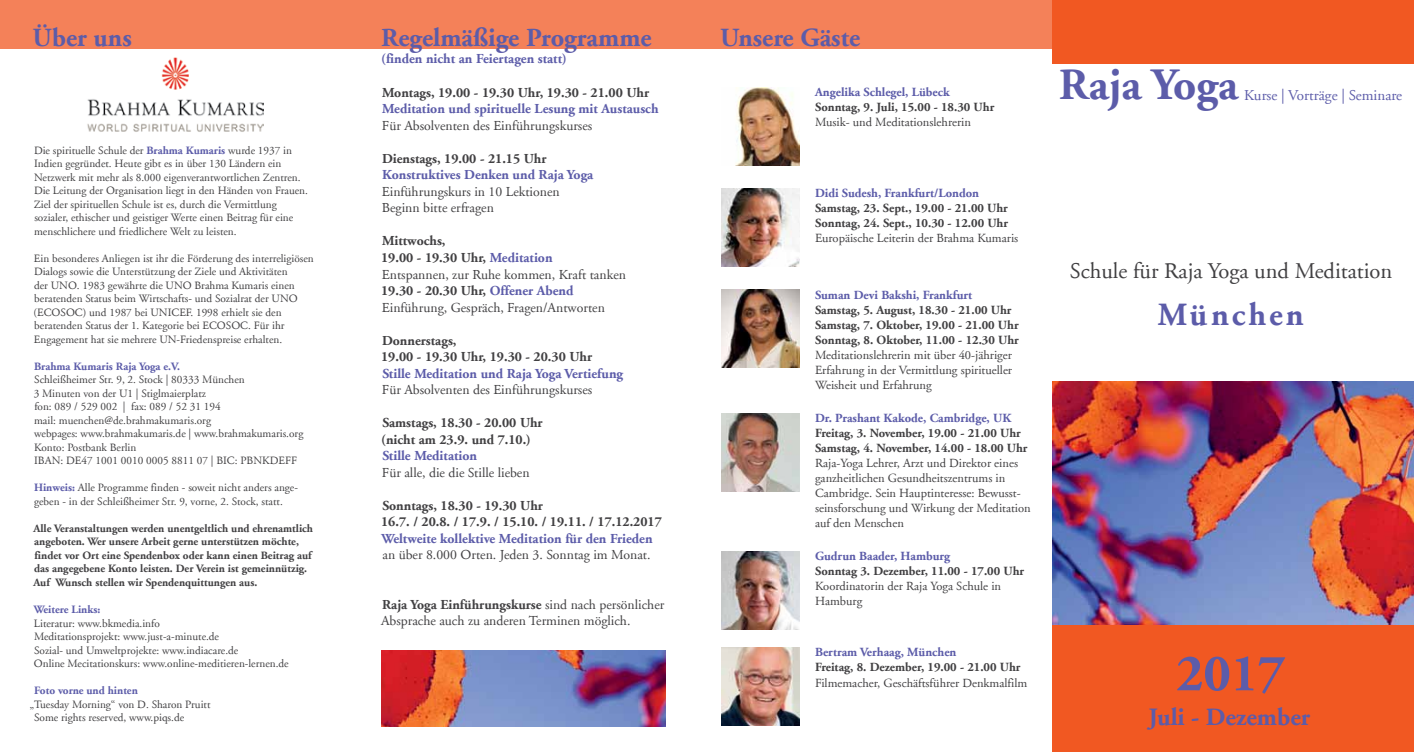
<style>
.page{position:relative;width:1414px;height:752px;background:#fff}
.page>*{position:absolute;margin:0;border:0;box-sizing:border-box;transform-origin:0 0}
.t1{font:700 52.5px "Adobe Garamond LT";color:#5c5ca9}
.t2{font:700 45px "Adobe Garamond LT";color:#5c5ca9}
.t3{font:700 32.5px "Adobe Garamond LT";letter-spacing:.09em;color:#5c5ca9}
.t4{font:700 26.25px "Adobe Garamond LT";color:#5c5ca9}
.t5{font:700 25px "Adobe Garamond LT";color:#5c5ca9}
.t6{font:22.5px "Adobe Garamond LT";color:#414042}
.t7{font:15px "Adobe Garamond LT";color:#5c5ca9}
.t8{font:13.75px/16.5px "Adobe Garamond LT";color:#414042}
.t9{font:700 13.75px/16.5px "Adobe Garamond LT";color:#414042}
.t10{font:700 13.75px "Adobe Garamond LT";color:#5c5ca9}
.t11{font:12.5px/15px "Adobe Garamond LT";color:#414042}
.t12{font:700 12.5px/15px "Adobe Garamond LT";color:#414042}
.t13{font:700 12.5px "Adobe Garamond LT";color:#5c5ca9}
.t14{font:11.25px/13.5px "Adobe Garamond LT";color:#414042}
.t15{font:700 11.25px/13.5px "Adobe Garamond LT";color:#414042}
.t16{font:700 11.25px "Adobe Garamond LT";color:#5c5ca9}
.s1{font-weight:700;color:#5c5ca9}
.s2{font-weight:700}
</style>
<div class="page">
<div style="left:0;top:0;width:1055px;height:49px;background:#f48159"></div>
<div style="left:1052px;top:0;width:362px;height:64px;background:#f15822"></div>
<img style="left:87px;top:58px;width:177px;height:74px">
<img style="left:721px;top:413px;width:78px;height:78px">
<img style="left:721px;top:290px;width:78px;height:78px">
<img style="left:735px;top:87px;width:64px;height:78px">
<img style="left:382px;top:650px;width:283px;height:75px">
<div style="left:1052px;top:624px;width:362px;height:127px;background:#f15822"></div>
<img style="left:721px;top:188px;width:78px;height:78px">
<img style="left:1052px;top:382px;width:362px;height:242px">
<img style="left:721px;top:551px;width:78px;height:78px">
<img style="left:721px;top:647px;width:78px;height:78px">
<h3 class="t4" style="left:33px;top:23px;width:101px">Über uns</h3>
<p class="t14" style="left:34px;top:143px;width:276px">Die spirituelle Schule der <span class="s1">Brahma Kumaris</span> wurde 1937 in Indien gegründet. Heute gibt es in über 130 Ländern ein Netzwerk mit mehr als 8.000 eigenverantwortlichen Zentren.<br>Die Leitung der Organisation liegt in den Händen von Frauen.<br>Ziel der spirituellen Schule ist es, durch die Vermittlung sozialer, ethischer und geistiger Werte einen Beitrag für eine menschlichere und friedlichere Welt zu leisten.</p>
<p class="t14" style="left:34px;top:251px;width:282px">Ein besonderes Anliegen ist ihr die Förderung des interreligiösen Dialogs sowie die Unterstützung der Ziele und Aktivitäten<br>der UNO. 1983 gewährte die UNO Brahma Kumaris einen beratenden Status beim Wirtschafts- und Sozialrat der UNO (ECOSOC) und 1987 bei UNICEF. 1998 erhielt sie den beratenden Status der 1. Kategorie bei ECOSOC. Für ihr Engagement hat sie mehrere UN-Friedenspreise erhalten.</p>
<p class="t16" style="left:34px;top:360px;width:147px">Brahma Kumaris Raja Yoga e.V.</p>
<p class="t14" style="left:34px;top:373px;width:271px">Schleißheimer Str. 9, 2. Stock | 80333 München<br>3 Minuten von der U1 | Stiglmaierplatz<br>fon: 089 / 529 002 | fax: 089 / 52 31 194<br>mail: muenchen@de.brahmakumaris.org<br>webpages: www.brahmakumaris.de | www.brahmakumaris.org Konto: Postbank Berlin<br>IBAN: DE47 1001 0010 0005 8811 07 | BIC: PBNKDEFF</p>
<p class="t14" style="left:34px;top:481px;width:265px"><span class="s1">Hinweis:</span> Alle Programme finden - soweit nicht anders ange&shy;geben - in der Schleißheimer Str. 9, vorne, 2. Stock, statt.</p>
<p class="t15" style="left:33px;top:521px;width:281px">Alle Veranstaltungen werden unentgeltlich und ehrenamtlich angeboten. Wer unsere Arbeit gerne unterstützen möchte, findet vor Ort eine Spendenbox oder kann einen Beitrag auf das angegebene Konto leisten. Der Verein ist gemeinnützig.<br>Auf Wunsch stellen wir Spendenquittungen aus.</p>
<p class="t16" style="left:34px;top:603px;width:68px">Weitere Links:</p>
<p class="t14" style="left:34px;top:616px;width:256px">Literatur: www.bkmedia.info<br>Meditationsprojekt: www.just-a-minute.de<br>Sozial- und Umweltprojekte: www.indiacare.de<br>Online Mecitationskurs: www.online-meditieren-lernen.de</p>
<p class="t16" style="left:34px;top:684px;width:105px">Foto vorne und hinten</p>
<p class="t14" style="left:34px;top:697px;width:178px;text-indent:-4px">„Tuesday Morning“ von D. Sharon Pruitt<br>Some rights reserved, www.piqs.de</p>
<h3 class="t4" style="left:381px;top:23px;width:272px">Regelmäßige Programme</h3>
<p class="t10" style="left:381px;top:51px;width:187px">(finden nicht an Feiertagen statt)</p>
<p class="t9" style="left:382px;top:84px;width:268px">Montags, 19.00 - 19.30 Uhr, 19.30 - 21.00 Uhr</p>
<p class="t10" style="left:382px;top:101px;width:278px">Meditation und spirituelle Lesung mit Austausch</p>
<p class="t8" style="left:382px;top:117px;width:212px">Für Absolventen des Einführungskurses</p>
<p class="t9" style="left:382px;top:150px;width:166px">Dienstags, 19.00 - 21.15 Uhr</p>
<p class="t10" style="left:382px;top:167px;width:213px">Konstruktives Denken und Raja Yoga</p>
<p class="t8" style="left:382px;top:183px;width:179px">Einführungskurs in 10 Lektionen<br>Beginn bitte erfragen</p>
<p class="t8" style="left:381px;top:233px;width:246px"><span class="s2">Mittwochs,<br>19.00 - 19.30 Uhr,</span> <span class="s1">Meditation<br></span>Entspannen, zur Ruhe kommen, Kraft tanken<br><span class="s2">19.30 - 20.30 Uhr,</span> <span class="s1">Offener Abend<br></span>Einführung, Gespräch, Fragen/Antworten</p>
<p class="t9" style="left:381px;top:332px;width:212px">Donnerstags,<br>19.00 - 19.30 Uhr, 19.30 - 20.30 Uhr</p>
<p class="t10" style="left:382px;top:365px;width:242px">Stille Meditation und Raja Yoga Vertiefung</p>
<p class="t8" style="left:382px;top:381px;width:212px">Für Absolventen des Einführungskurses</p>
<p class="t9" style="left:381px;top:414px;width:163px">Samstags, 18.30 - 20.00 Uhr (nicht am 23.9. und 7.10.)</p>
<p class="t10" style="left:382px;top:448px;width:96px">Stille Meditation</p>
<p class="t8" style="left:382px;top:464px;width:149px">Für alle, die die Stille lieben</p>
<p class="t9" style="left:381px;top:497px;width:282px">Sonntags, 18.30 - 19.30 Uhr<br>16.7. / 20.8. / 17.9. / 15.10. / 19.11. / 17.12.2017</p>
<p class="t10" style="left:381px;top:530px;width:273px">Weltweite kollektive Meditation für den Frieden</p>
<p class="t8" style="left:382px;top:546px;width:270px">an über 8.000 Orten. Jeden 3. Sonntag im Monat.</p>
<p class="t8" style="left:381px;top:596px;width:285px"><span class="s2">Raja Yoga Einführungskurse</span> sind nach persönlicher<br>Absprache auch zu anderen Terminen möglich.</p>
<h3 class="t4" style="left:720px;top:23px;width:142px">Unsere Gäste</h3>
<p class="t13" style="left:815px;top:85px;width:136px">Angelika Schlegel, Lübeck</p>
<p class="t12" style="left:815px;top:100px;width:181px">Sonntag, 9. Juli, 15.00 - 18.30 Uhr</p>
<p class="t11" style="left:815px;top:115px;width:157px">Musik- und Meditationslehrerin</p>
<p class="t13" style="left:815px;top:186px;width:165px">Didi Sudesh, Frankfurt/London</p>
<p class="t12" style="left:815px;top:201px;width:195px">Samstag, 23. Sept., 19.00 - 21.00 Uhr<br>Sonntag, 24. Sept., 10.30 - 12.00 Uhr</p>
<p class="t11" style="left:815px;top:231px;width:205px">Europäische Leiterin der Brahma Kumaris</p>
<p class="t13" style="left:815px;top:288px;width:159px">Suman Devi Bakshi, Frankfurt</p>
<p class="t12" style="left:815px;top:302px;width:205px">Samstag, 5. August, 18.30 - 21.00 Uhr<br>Samstag, 7. Oktober, 19.00 - 21.00 Uhr<br>Sonntag, 8. Oktober, 11.00 - 12.30 Uhr</p>
<p class="t11" style="left:815px;top:347px;width:198px;text-align:justify">Meditationslehrerin mit über 40-jähriger Erfahrung in der Vermittlung spiritueller Weisheit und Erfahrung</p>
<p class="t13" style="left:815px;top:411px;width:198px">Dr. Prashant Kakode, Cambridge, UK</p>
<p class="t12" style="left:815px;top:425px;width:214px">Freitag, 3. November, 19.00 - 21.00 Uhr<br>Samstag, 4. November, 14.00 - 18.00 Uhr</p>
<p class="t11" style="left:815px;top:455px;width:217px">Raja-Yoga Lehrer, Arzt und Direktor eines ganzheitlichen Gesundheitszentrums in Cambridge. Sein Hauptinteresse: Bewusst&shy;seinsforschung und Wirkung der Meditation auf den Menschen</p>
<p class="t13" style="left:815px;top:549px;width:137px">Gudrun Baader, Hamburg</p>
<p class="t12" style="left:815px;top:563px;width:211px">Sonntag 3. Dezember, 11.00 - 17.00 Uhr</p>
<p class="t11" style="left:815px;top:578px;width:188px">Koordinatorin der Raja Yoga Schule in<br>Hamburg</p>
<p class="t13" style="left:815px;top:645px;width:143px">Bertram Verhaag, München</p>
<p class="t12" style="left:815px;top:660px;width:207px">Freitag, 8. Dezember, 19.00 - 21.00 Uhr</p>
<p class="t11" style="left:815px;top:675px;width:214px">Filmemacher, Geschäftsführer Denkmalfilm</p>
<h2 class="t2" style="left:1059px;top:60px;width:181px">Raja Yoga</h2>
<h3 class="t7" style="left:1244px;top:87px;width:159px">Kurse | Vorträge | Seminare</h3>
<h3 class="t6" style="left:1070px;top:259px;width:324px">Schule für Raja Yoga und Meditation</h3>
<h3 class="t3" style="left:1158px;top:296px;width:148px">München</h3>
<h1 class="t1" style="left:1176px;top:644px;width:111px">2017</h1>
<h3 class="t5" style="left:1148px;top:702px;width:163px">Juli - Dezember</h3>
</div>
